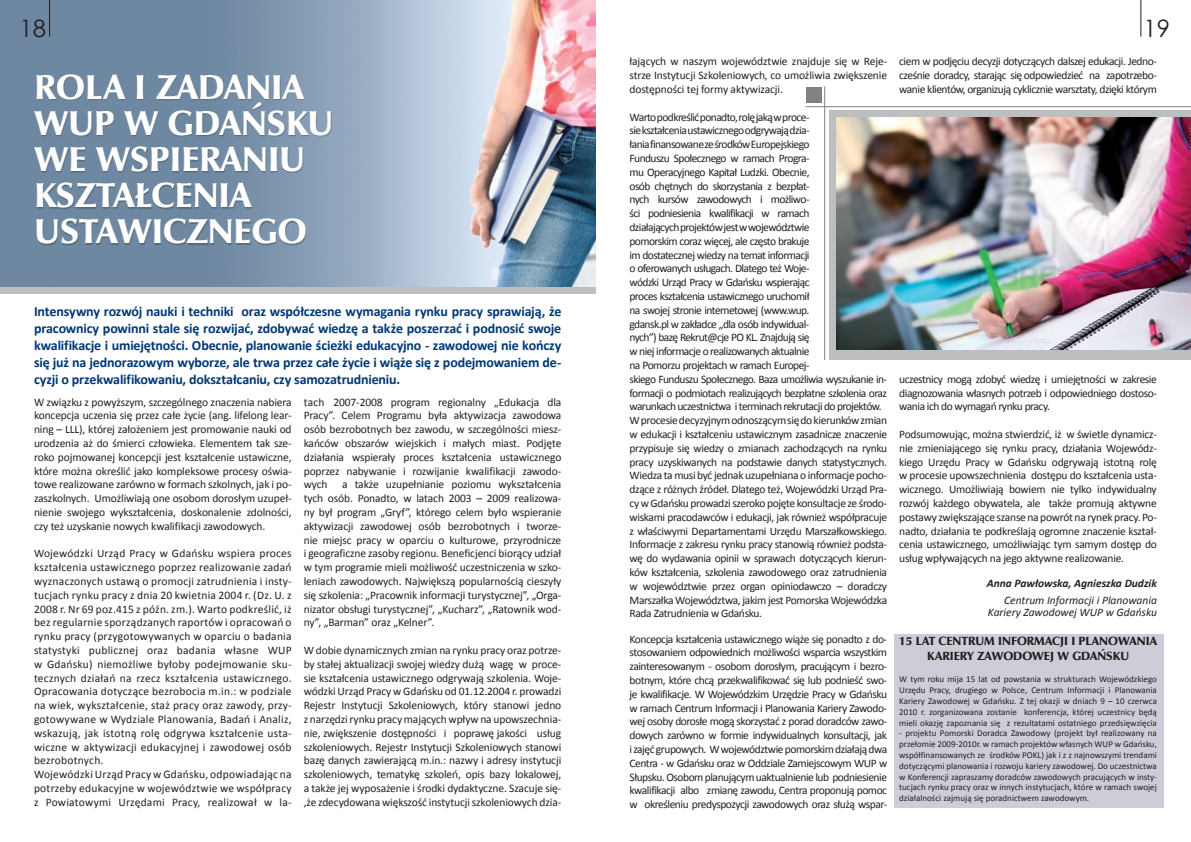
<style>
.page{position:relative;width:1191px;height:842px;background:#fff}
.page>*{position:absolute;margin:0;border:0;box-sizing:border-box;transform-origin:0 0}
.t1{font:35px/36px "Zapf Humnst Ult EU";color:#fff}
.t2{font:24px "Century Gothic";color:#231f20}
.t3{font:700 14px/16.8px "Calibri";letter-spacing:-.015em;color:#003876;text-align:justify}
.t4{font:12px "Zapf Humnst Ult EU";color:#231f20}
.t5{font:11.5px/13.8px "Calibri";letter-spacing:-.03em;color:#231f20;text-align:justify}
.t6{font:11.5px/13.8px "Calibri";letter-spacing:-.05em;color:#231f20}
.t7{font:11.5px/13.8px "Calibri";letter-spacing:.02em;color:#231f20}
.t8{font:italic 11.5px/12px "Calibri";color:#231f20;text-align:right}
.t9{font:italic 700 11.5px "Calibri";color:#231f20}
.t10{font:9px/10.8px "Calibri";color:#231f20;text-align:justify}
</style>
<div class="page">
<hr style="left:1140px;top:0;width:1px;height:37px;background:#231f20">
<div style="left:894px;top:634px;width:269px;height:173px;background:#cccdd6"></div>
<div style="left:806px;top:88px;width:15px;height:15px;background:#808285"></div>
<hr style="left:805px;top:106px;width:386px;height:1px;background:#808285">
<hr style="left:824px;top:86px;width:1px;height:274px;background:#808285">
<div style="left:829px;top:111px;width:362px;height:249px;background:#bdbec0"></div>
<img style="left:836px;top:117px;width:355px;height:233px">
<img style="left:0;top:0;width:595px;height:286px">
<div style="left:35px;top:75px;width:544px;height:223px;background:#231f20;opacity:.3"></div>
<hr style="left:49px;top:0;width:1px;height:37px;background:#231f20">
<h2 class="t2" style="left:20px;top:11px;width:28px">18</h2>
<h1 class="t1" style="left:35px;top:71px;width:300px">ROLA I ZADANIA<br>WUP W GDAŃSKU<br>WE WSPIERANIU<br>KSZTAŁCENIA<br>USTAWICZNEGO</h1>
<p class="t3" style="left:34px;top:303px;width:529px">Intensywny rozwój nauki i techniki oraz współczesne wymagania rynku pracy sprawiają, że pracownicy powinni stale się rozwijać, zdobywać wiedzę a także poszerzać i podnosić swoje kwalifikacje i umiejętności. Obecnie, planowanie ścieżki edukacyjno - zawodowej nie kończy się już na jednorazowym wyborze, ale trwa przez całe życie i wiąże się z podejmowaniem de&shy;cyzji o przekwalifikowaniu, dokształcaniu, czy samozatrudnieniu.</p>
<p class="t5" style="left:34px;top:394px;width:259px">W związku z powyższym, szczególnego znaczenia nabiera koncepcja uczenia się przez całe życie (ang. lifelong lear&shy;ning – LLL), której założeniem jest promowanie nauki od urodzenia aż do śmierci człowieka. Elementem tak sze&shy;roko pojmowanej koncepcji jest kształcenie ustawiczne, które można określić jako kompleksowe procesy oświa&shy;towe realizowane zarówno w formach szkolnych, jak i po&shy;zaszkolnych. Umożliwiają one osobom dorosłym uzupeł&shy;nienie swojego wykształcenia, doskonalenie zdolności, czy też uzyskanie nowych kwalifikacji zawodowych.</p>
<p class="t7" style="left:34px;top:546px;width:259px">Wojewódzki Urząd Pracy w Gdańsku wspiera proces kształcenia ustawicznego poprzez realizowanie zadań wyznaczonych ustawą o promocji zatrudnienia i insty&shy;tucjach rynku pracy z dnia 20 kwietnia 2004 r. (Dz. U. z 2008 r. Nr 69 poz.415 z późn. zm.). Warto podkreślić, iż bez regularnie sporządzanych raportów i opracowań o rynku pracy (przygotowywanych w oparciu o badania statystyki publicznej oraz badania własne WUP w Gdańsku) niemożliwe byłoby podejmowanie sku&shy;tecznych działań na rzecz kształcenia ustawicznego.<br>Opracowania dotyczące bezrobocia m.in.: w podziale na wiek, wykształcenie, staż pracy oraz zawody, przy&shy;gotowywane w Wydziale Planowania, Badań i Analiz, wskazują, jak istotną rolę odgrywa kształcenie usta&shy;wiczne w aktywizacji edukacyjnej i zawodowej osób bezrobotnych.<br>Wojewódzki Urząd Pracy w Gdańsku, odpowiadając na potrzeby edukacyjne w województwie we współpracy z Powiatowymi Urzędami Pracy, realizował w la-</p>
<p class="t5" style="left:304px;top:394px;width:259px">tach 2007-2008 program regionalny „Edukacja dla Pracy”. Celem Programu była aktywizacja zawodowa osób bezrobotnych bez zawodu, w szczególności miesz&shy;kańców obszarów wiejskich i małych miast. Podjęte działania wspierały proces kształcenia ustawicznego poprzez nabywanie i rozwijanie kwalifikacji zawodo&shy;wych</p>
<p class="t5" style="left:304px;top:477px;width:259px;text-indent:38px">a także uzupełnianie poziomu wykształcenia tych osób. Ponadto, w latach 2003 – 2009 realizowa&shy;ny był program „Gryf”, którego celem było wspieranie aktywizacji zawodowej osób bezrobotnych i tworze&shy;nie miejsc pracy w oparciu o kulturowe, przyrodnicze i geograficzne zasoby regionu. Beneficjenci biorący udział w tym programie mieli możliwość uczestniczenia w szko&shy;leniach zawodowych. Największą popularnością cieszyły się szkolenia: „Pracownik informacji turystycznej”, „Orga&shy;nizator obsługi turystycznej”, „Kucharz”, „Ratownik wod&shy;ny”, „Barman” oraz „Kelner”.</p>
<p class="t5" style="left:304px;top:643px;width:259px">W dobie dynamicznych zmian na rynku pracy oraz potrze&shy;by stałej aktualizacji swojej wiedzy dużą wagę w proce&shy;sie kształcenia ustawicznego odgrywają szkolenia. Woje&shy;wódzki Urząd Pracy w Gdańsku od 01.12.2004 r. prowadzi Rejestr Instytucji Szkoleniowych, który stanowi jedno z narzędzi rynku pracy mających wpływ na upowszechnia&shy;nie, zwiększenie dostępności i poprawę jakości usług szkoleniowych. Rejestr Instytucji Szkoleniowych stanowi bazę danych zawierającą m.in.: nazwy i adresy instytucji szkoleniowych, tematykę szkoleń, opis bazy lokalowej, a także jej wyposażenie i środki dydaktyczne. Szacuje się-,że zdecydowana większość instytucji szkoleniowych dzia-</p>
<p class="t5" style="left:629px;top:54px;width:259px">łających w naszym województwie znajduje się w Reje&shy;strze Instytucji Szkoleniowych, co umożliwia zwiększenie dostępności tej formy aktywizacji.</p>
<p class="t6" style="left:629px;top:109px;width:259px">Warto podkreślić ponadto, rolę jaką w proce-<br>sie kształcenia ustawicznego odgrywają dzia-<br>łania finansowane ze środków Europejskiego<br>Funduszu Społecznego w ramach Progra-<br>mu Operacyjnego Kapitał Ludzki. Obecnie,<br>osób chętnych do skorzystania z bezpłat-<br>nych kursów zawodowych i możliwo-<br>ści podniesienia kwalifikacji w ramach<br>działających projektów jest w województwie<br>pomorskim coraz więcej, ale często brakuje<br>im dostatecznej wiedzy na temat informacji<br>o oferowanych usługach. Dlatego też Woje-<br>wódzki Urząd Pracy w Gdańsku wspierając<br>proces kształcenia ustawicznego uruchomił<br>na swojej stronie internetowej (www.wup.<br>gdansk.pl w zakładce „dla osób indywidual-<br>nych”) bazę Rekrut@cje PO KL. Znajdują się<br>w niej informacje o realizowanych aktualnie<br>na Pomorzu projektach w ramach Europej-<br>skiego Funduszu Społecznego. Baza umożliwia wyszukanie in&shy;formacji o podmiotach realizujących bezpłatne szkolenia oraz warunkach uczestnictwa i terminach rekrutacji do projektów.<br>W procesie decyzyjnym odnoszącym się do kierunków zmian w edukacji i kształceniu ustawicznym zasadnicze znaczenie przypisuje się wiedzy o zmianach zachodzących na rynku pracy uzyskiwanych na podstawie danych statystycznych.<br>Wiedza ta musi być jednak uzupełniana o informacje pocho&shy;dzące z różnych źródeł. Dlatego też, Wojewódzki Urząd Pra&shy;cy w Gdańsku prowadzi szeroko pojęte konsultacje ze środo&shy;wiskami pracodawców i edukacji, jak również współpracuje z właściwymi Departamentami Urzędu Marszałkowskiego.<br>Informacje z zakresu rynku pracy stanowią również podsta&shy;wę do wydawania opinii w sprawach dotyczących kierun&shy;ków kształcenia, szkolenia zawodowego oraz zatrudnienia w województwie przez organ opiniodawczo – doradczy Marszałka Województwa, jakim jest Pomorska Wojewódzka Rada Zatrudnienia w Gdańsku.</p>
<p class="t5" style="left:629px;top:631px;width:259px">Koncepcja kształcenia ustawicznego wiąże się ponadto z do&shy;stosowaniem odpowiednich możliwości wsparcia wszystkim zainteresowanym - osobom dorosłym, pracującym i bezro&shy;botnym, które chcą przekwalifikować się lub podnieść swo&shy;je kwalifikacje. W Wojewódzkim Urzędzie Pracy w Gdańsku w ramach Centrum Informacji i Planowania Kariery Zawodo&shy;wej osoby dorosłe mogą skorzystać z porad doradców zawo&shy;dowych zarówno w formie indywidualnych konsultacji, jak i zajęć grupowych. W województwie pomorskim działają dwa Centra - w Gdańsku oraz w Oddziale Zamiejscowym WUP w Słupsku. Osobom planującym uaktualnienie lub podniesienie kwalifikacji albo zmianę zawodu, Centra proponują pomoc w określeniu predyspozycji zawodowych oraz służą wspar-</p>
<h2 class="t2" style="left:1143px;top:11px;width:28px">19</h2>
<p class="t5" style="left:899px;top:54px;width:259px">ciem w podjęciu decyzji dotyczących dalszej edukacji. Jedno&shy;cześnie doradcy, starając się odpowiedzieć na zapotrzebo&shy;wanie klientów, organizują cyklicznie warsztaty, dzięki którym</p>
<p class="t5" style="left:899px;top:371px;width:259px">uczestnicy mogą zdobyć wiedzę i umiejętności w zakresie diagnozowania własnych potrzeb i odpowiedniego dostoso&shy;wania ich do wymagań rynku pracy.</p>
<p class="t5" style="left:899px;top:427px;width:259px">Podsumowując, można stwierdzić, iż w świetle dynamicz&shy;nie zmieniającego się rynku pracy, działania Wojewódz&shy;kiego Urzędu Pracy w Gdańsku odgrywają istotną rolę w procesie upowszechnienia dostępu do kształcenia usta&shy;wicznego. Umożliwiają bowiem nie tylko indywidualny rozwój każdego obywatela, ale także promują aktywne postawy zwiększające szanse na powrót na rynek pracy. Po&shy;nadto, działania te podkreślają ogromne znaczenie kształ&shy;cenia ustawicznego, umożliwiając tym samym dostęp do usług wpływających na jego aktywne realizowanie.</p>
<p class="t9" style="left:986px;top:576px;width:172px">Anna Pawłowska, Agnieszka Dudzik</p>
<p class="t8" style="left:988px;top:594px;width:170px">Centrum Informacji i Planowania<br>Kariery Zawodowej WUP w Gdańsku</p>
<p class="t4" style="left:899px;top:634px;width:24px">15 LAT</p>
<p class="t4" style="left:938px;top:634px;width:17px">CENTRU</p>
<p class="t4" style="left:984px;top:634px;width:111px">M INFORMACJI I PLANO</p>
<p class="t4" style="left:1118px;top:634px;width:20px">WANIA</p>
<p class="t4" style="left:927px;top:648px;width:8px">KARIERY</p>
<p class="t4" style="left:977px;top:648px;width:152px">ZAWODOWEJ W GDAŃSKU</p>
<p class="t10" style="left:899px;top:674px;width:259px">W tym roku mija 15 lat od powstania w strukturach Wojewódzkiego Urzędu Pracy, drugiego w Polsce, Centrum Informacji i Planowania Kariery Zawodowej w Gdańsku. Z tej okazji w dniach 9 – 10 czerwca 2010 r. zorganizowana zostanie konferencja, której uczestnicy będą mieli okazję zapoznania się z rezultatami ostatniego przedsięwzięcia</p>
<p class="t10" style="left:899px;top:728px;width:259px">- projektu Pomorski Doradca Zawodowy (projekt był realizowany na przełomie 2009-2010r. w ramach projektów własnych WUP w Gdańsku, współfinansowanych ze środków POKL) jak i z z najnowszymi trendami dotyczącymi planowania i rozwoju kariery zawodowej. Do uczestnictwa w Konferencji zapraszamy doradców zawodowych pracujących w insty&shy;tucjach rynku pracy oraz w innych instytucjach, które w ramach swojej działalności zajmują się poradnictwem zawodowym.</p>
</div>
